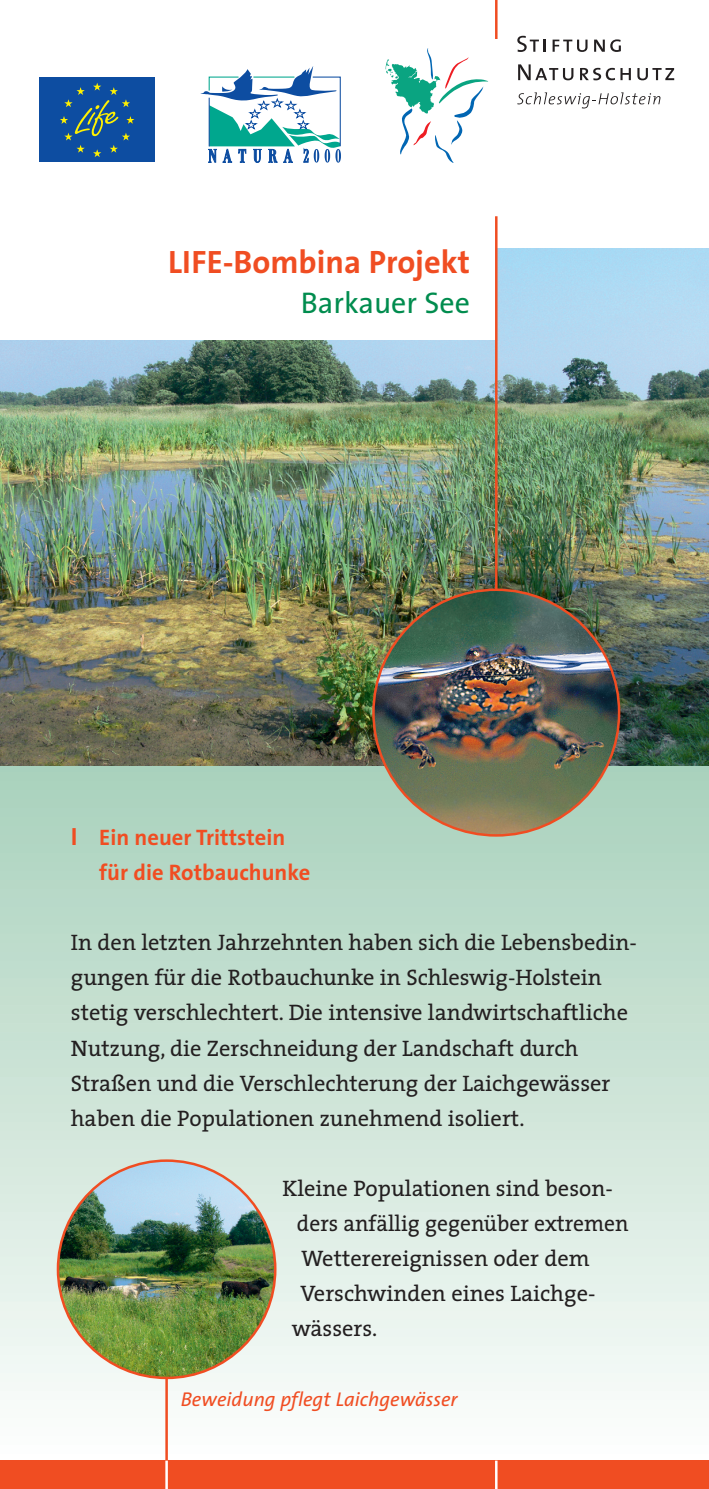
<style>
.page{position:relative;width:709px;height:1489px;background:#fff}
.page>*{position:absolute;margin:0;border:0;box-sizing:border-box;transform-origin:0 0}
.t1{font:700 32.5px "The Sans";color:#f04d22}
.t2{font:30px "The Sans";color:#008c4e}
.t3{font:22.5px/35px "The Serif";color:#231f20}
.t4{font:700 22.5px/35px "The Sans";color:#f04d22}
.t5{font:22.5px "The Serif";color:#231f20;scale:.96 1}
.t6{font:italic 20px "The Sans";color:#f04d22}
.s1{font-size:25px}
</style>
<div class="page">
<div style="left:0;top:765px;width:709px;height:7px;background:#a8d1bd"></div>
<div style="left:0;top:771px;width:709px;height:10px;background:#aad2bd"></div>
<div style="left:0;top:780px;width:709px;height:10px;background:#abd3be"></div>
<div style="left:0;top:789px;width:709px;height:10px;background:#acd3bf"></div>
<div style="left:0;top:798px;width:709px;height:10px;background:#add3bf"></div>
<div style="left:0;top:807px;width:709px;height:10px;background:#aed4c1"></div>
<div style="left:0;top:816px;width:709px;height:10px;background:#afd5c1"></div>
<div style="left:0;top:825px;width:709px;height:10px;background:#b0d5c2"></div>
<div style="left:0;top:834px;width:709px;height:10px;background:#b1d5c2"></div>
<div style="left:0;top:843px;width:709px;height:10px;background:#b1d6c3"></div>
<div style="left:0;top:852px;width:709px;height:10px;background:#b3d7c4"></div>
<div style="left:0;top:861px;width:709px;height:10px;background:#b4d7c5"></div>
<div style="left:0;top:870px;width:709px;height:10px;background:#b5d8c6"></div>
<div style="left:0;top:879px;width:709px;height:10px;background:#b7d8c6"></div>
<div style="left:0;top:888px;width:709px;height:10px;background:#b8d9c8"></div>
<div style="left:0;top:897px;width:709px;height:10px;background:#b8d9c9"></div>
<div style="left:0;top:906px;width:709px;height:10px;background:#b9dac9"></div>
<div style="left:0;top:915px;width:709px;height:10px;background:#badac9"></div>
<div style="left:0;top:924px;width:709px;height:10px;background:#bbdbca"></div>
<div style="left:0;top:933px;width:709px;height:10px;background:#bddccb"></div>
<div style="left:0;top:942px;width:709px;height:10px;background:#bedccc"></div>
<div style="left:0;top:951px;width:709px;height:10px;background:#bedccd"></div>
<div style="left:0;top:960px;width:709px;height:10px;background:#bfddce"></div>
<div style="left:0;top:969px;width:709px;height:10px;background:#c0ddce"></div>
<div style="left:0;top:978px;width:709px;height:10px;background:#c3decf"></div>
<div style="left:0;top:987px;width:709px;height:10px;background:#c4dfcf"></div>
<div style="left:0;top:996px;width:709px;height:10px;background:#c5dfcf"></div>
<div style="left:0;top:1004px;width:709px;height:10px;background:#c6e0d0"></div>
<div style="left:0;top:1013px;width:709px;height:10px;background:#c7e0d1"></div>
<div style="left:0;top:1022px;width:709px;height:10px;background:#c8e1d2"></div>
<div style="left:0;top:1031px;width:709px;height:10px;background:#c7e1d3"></div>
<div style="left:0;top:1040px;width:709px;height:10px;background:#c8e1d4"></div>
<div style="left:0;top:1049px;width:709px;height:10px;background:#c9e2d5"></div>
<div style="left:0;top:1058px;width:709px;height:10px;background:#cae2d5"></div>
<div style="left:0;top:1067px;width:709px;height:10px;background:#cbe3d5"></div>
<div style="left:0;top:1076px;width:709px;height:10px;background:#cde4d8"></div>
<div style="left:0;top:1085px;width:709px;height:10px;background:#cee4d8"></div>
<div style="left:0;top:1094px;width:709px;height:10px;background:#cfe5d8"></div>
<div style="left:0;top:1103px;width:709px;height:10px;background:#d0e5d9"></div>
<div style="left:0;top:1112px;width:709px;height:10px;background:#d1e6da"></div>
<div style="left:0;top:1121px;width:709px;height:10px;background:#d3e7db"></div>
<div style="left:0;top:1130px;width:709px;height:10px;background:#d4e7dc"></div>
<div style="left:0;top:1139px;width:709px;height:10px;background:#d5e8dd"></div>
<div style="left:0;top:1148px;width:709px;height:10px;background:#d6e8de"></div>
<div style="left:0;top:1157px;width:709px;height:10px;background:#d7e9de"></div>
<div style="left:0;top:1166px;width:709px;height:10px;background:#d8eadf"></div>
<div style="left:0;top:1175px;width:709px;height:10px;background:#d9eae0"></div>
<div style="left:0;top:1184px;width:709px;height:10px;background:#daebe1"></div>
<div style="left:0;top:1193px;width:709px;height:10px;background:#dbece2"></div>
<div style="left:0;top:1202px;width:709px;height:10px;background:#dcece3"></div>
<div style="left:0;top:1211px;width:709px;height:10px;background:#deede5"></div>
<div style="left:0;top:1220px;width:709px;height:10px;background:#dfeee6"></div>
<div style="left:0;top:1229px;width:709px;height:10px;background:#e0eee7"></div>
<div style="left:0;top:1238px;width:709px;height:10px;background:#e1efe7"></div>
<div style="left:0;top:1247px;width:709px;height:10px;background:#e2efe8"></div>
<div style="left:0;top:1256px;width:709px;height:10px;background:#e3f1e9"></div>
<div style="left:0;top:1265px;width:709px;height:10px;background:#e4f1ea"></div>
<div style="left:0;top:1274px;width:709px;height:10px;background:#e5f2eb"></div>
<div style="left:0;top:1282px;width:709px;height:10px;background:#e6f2ec"></div>
<div style="left:0;top:1291px;width:709px;height:10px;background:#e7f3ed"></div>
<div style="left:0;top:1300px;width:709px;height:10px;background:#ebf4ee"></div>
<div style="left:0;top:1309px;width:709px;height:10px;background:#ecf4ef"></div>
<div style="left:0;top:1318px;width:709px;height:10px;background:#ebf5ef"></div>
<div style="left:0;top:1327px;width:709px;height:10px;background:#ecf5f1"></div>
<div style="left:0;top:1336px;width:709px;height:10px;background:#edf6f1"></div>
<div style="left:0;top:1345px;width:709px;height:10px;background:#eff7f3"></div>
<div style="left:0;top:1354px;width:709px;height:10px;background:#f0f8f4"></div>
<div style="left:0;top:1363px;width:709px;height:10px;background:#f1f8f5"></div>
<div style="left:0;top:1372px;width:709px;height:10px;background:#f3f9f5"></div>
<div style="left:0;top:1381px;width:709px;height:10px;background:#f4f9f6"></div>
<div style="left:0;top:1390px;width:709px;height:10px;background:#f6faf8"></div>
<div style="left:0;top:1399px;width:709px;height:10px;background:#f7fbf9"></div>
<div style="left:0;top:1408px;width:709px;height:10px;background:#f8fbf9"></div>
<div style="left:0;top:1417px;width:709px;height:10px;background:#f9fcfa"></div>
<div style="left:0;top:1426px;width:709px;height:10px;background:#fafcfb"></div>
<div style="left:0;top:1435px;width:709px;height:10px;background:#fbfdfc"></div>
<svg style="left:385px;top:48px;width:103px;height:115px"></svg>
<svg style="left:517px;top:36px;width:29px;height:16px"></svg>
<svg style="left:552px;top:40px;width:35px;height:12px"></svg>
<svg style="left:594px;top:39px;width:27px;height:13px"></svg>
<svg style="left:518px;top:64px;width:55px;height:16px"></svg>
<svg style="left:580px;top:68px;width:51px;height:12px"></svg>
<svg style="left:637px;top:68px;width:37px;height:12px"></svg>
<svg style="left:517px;top:92px;width:143px;height:16px"></svg>
<img style="left:0;top:248px;width:709px;height:517px">
<div style="left:0;top:248px;width:496px;height:92px;background:#fff"></div>
<hr style="left:495px;top:0;width:2px;height:39px;background:#f04d22">
<hr style="left:495px;top:216px;width:2px;height:392px;background:#f04d22">
<hr style="left:165px;top:1291px;width:3px;height:175px;background:#f04d22">
<div style="left:0;top:1460px;width:709px;height:28px;background:#f04d22"></div>
<svg style="left:200px;top:66px;width:141px;height:97px"></svg>
<div style="left:40px;top:77px;width:115px;height:85px;background:#0d4da1"></div>
<svg style="left:60px;top:83px;width:74px;height:74px"></svg>
<img style="left:57px;top:1159px;width:219px;height:219px">
<img style="left:372px;top:588px;width:248px;height:248px">
<hr style="left:495px;top:1460px;width:2px;height:28px;background:#fff">
<hr style="left:165px;top:1460px;width:3px;height:28px;background:#fff">
<h1 class="t1" style="left:168px;top:249px;width:303px">LIFE-Bombina Projekt</h1>
<h2 class="t2" style="left:301px;top:291px;width:171px">Barkauer See</h2>
<p class="t4" style="left:99px;top:822px;width:212px;text-indent:-28px"><span class="s1">I</span> Ein neuer Trittstein für die Rotbauchunke</p>
<p class="t3" style="left:71px;top:928px;width:567px">In den letzten Jahrzehnten haben sich die Lebensbedin&shy;gungen für die Rotbauchunke in Schleswig-Holstein stetig verschlechtert. Die intensive landwirtschaftliche Nutzung, die Zerschneidung der Landschaft durch Straßen und die Verschlechterung der Laichgewässer haben die Populationen zunehmend isoliert.</p>
<p class="t3" style="left:282px;top:1173px;width:332px">Kleine Populationen sind beson-</p>
<p class="t5" style="left:297px;top:1215px;width:347px">ders anfällig gegenüber extremen</p>
<p class="t3" style="left:301px;top:1243px;width:290px">Wetterereignissen oder dem</p>
<p class="t3" style="left:300px;top:1278px;width:297px">Verschwinden eines Laichge-</p>
<p class="t3" style="left:292px;top:1313px;width:87px">wässers.</p>
<p class="t6" style="left:181px;top:1390px;width:278px">Beweidung pflegt Laichgewässer</p>
</div>
